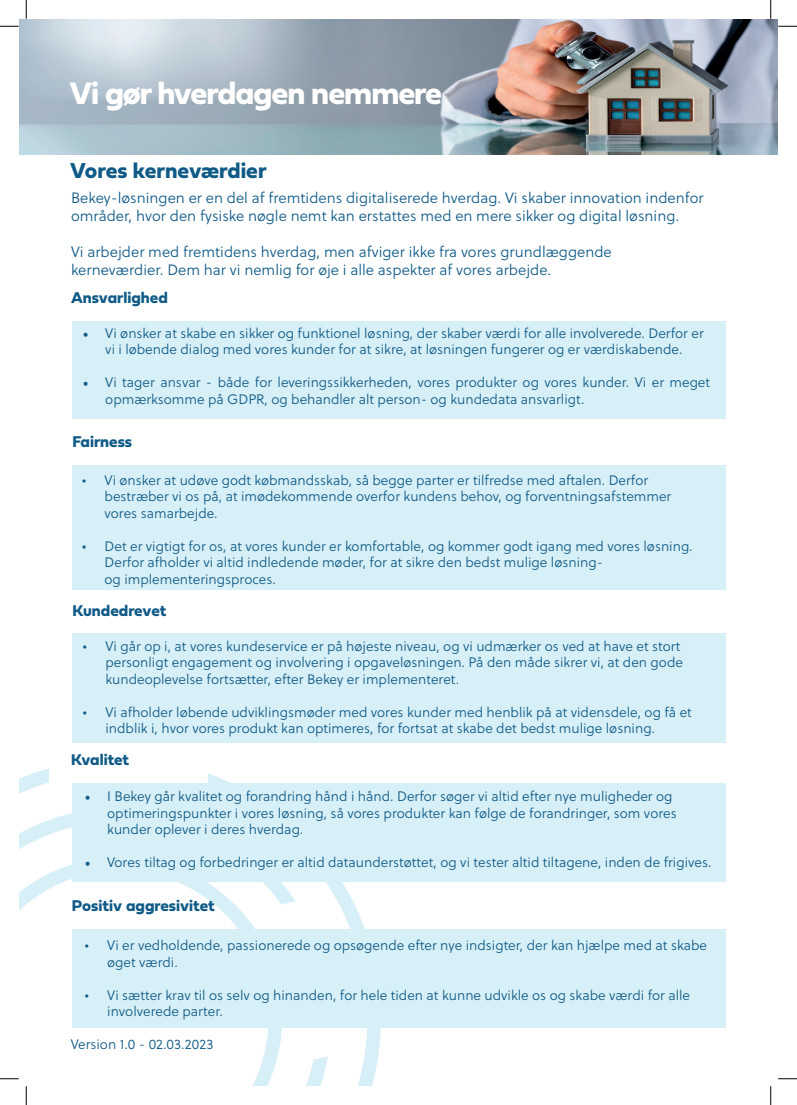
<style>
.page{position:relative;width:797px;height:1105px;background:#fff}
.page>*{position:absolute;margin:0;border:0;box-sizing:border-box;transform-origin:0 0}
.t1{font:32.5px "Fieldwork Geo Bold";letter-spacing:-.03em;color:#fff}
.t2{font:22.5px "Fieldwork Geo Bold";color:#0f5a87}
.t3{font:16.25px "Fieldwork Geo Bold";color:#0f5a87}
.t4{font:15px/18px "Soleil Lt";color:#0f5a87}
.t5{font:13.75px/16.5px "Soleil Lt";color:#0f5a87}
.s1{font-family:"Minion Pro";font-size:15px}
</style>
<div class="page">
<img style="left:19px;top:19px;width:758px;height:136px">
<svg style="left:19px;top:768px;width:386px;height:318px"></svg>
<svg style="left:19px;top:794px;width:309px;height:292px"></svg>
<svg style="left:19px;top:842px;width:277px;height:244px"></svg>
<div style="left:72px;top:321px;width:653px;height:97px;background:#d7eff6"></div>
<div style="left:72px;top:929px;width:653px;height:98px;background:#d7eff6"></div>
<div style="left:72px;top:465px;width:653px;height:125px;background:#d7eff6"></div>
<div style="left:72px;top:783px;width:653px;height:98px;background:#d7eff6"></div>
<div style="left:72px;top:633px;width:653px;height:109px;background:#d7eff6"></div>
<svg style="left:0;top:25px;width:19px;height:2px"></svg>
<svg style="left:778px;top:25px;width:19px;height:2px"></svg>
<svg style="left:0;top:1078px;width:19px;height:1px"></svg>
<svg style="left:778px;top:1078px;width:19px;height:1px"></svg>
<svg style="left:25px;top:0;width:2px;height:19px"></svg>
<svg style="left:25px;top:1086px;width:2px;height:19px"></svg>
<svg style="left:770px;top:0;width:1px;height:19px"></svg>
<svg style="left:770px;top:1086px;width:1px;height:19px"></svg>
<h1 class="t1" style="left:69px;top:67px;width:374px">Vi gør hverdagen nemmere</h1>
<h2 class="t2" style="left:70px;top:153px;width:198px">Vores kerneværdier</h2>
<p class="t4" style="left:71px;top:188px;width:634px">Bekey-løsningen er en del af fremtidens digitaliserede hverdag. Vi skaber innovation indenfor områder, hvor den fysiske nøgle nemt kan erstattes med en mere sikker og digital løsning.</p>
<p class="t4" style="left:71px;top:242px;width:542px">Vi arbejder med fremtidens hverdag, men afviger ikke fra vores grundlæggende kerneværdier. Dem har vi nemlig for øje i alle aspekter af vores arbejde.</p>
<p class="t3" style="left:71px;top:285px;width:98px">Ansvarlighed</p>
<p class="t5" style="left:83px;top:325px;width:622px;text-align:center"><span class="s1">•</span> Vi ønsker at skabe en sikker og funktionel løsning, der skaber værdi for alle involverede. Derfor er vi i løbende dialog med vores kunder for at sikre, at løsningen fungerer og er værdiskabende.</p>
<p class="t5" style="left:105px;top:374px;width:606px;text-indent:-22px"><span class="s1">•</span> Vi tager ansvar - både for leveringssikkerheden, vores produkter og vores kunder. Vi er meget opmærksomme på GDPR, og behandler alt person- og kundedata ansvarligt.</p>
<p class="t3" style="left:72px;top:429px;width:61px">Fairness</p>
<p class="t5" style="left:105px;top:471px;width:568px;text-indent:-22px">• Vi ønsker at udøve godt købmandsskab, så begge parter er tilfredse med aftalen. Derfor bestræber vi os på, at imødekommende overfor kundens behov, og forventningsafstemmer vores samarbejde.</p>
<p class="t5" style="left:105px;top:537px;width:589px;text-indent:-22px">• Det er vigtigt for os, at vores kunder er komfortable, og kommer godt igang med vores løsning.<br>Derfor afholder vi altid indledende møder, for at sikre den bedst mulige løsning-<br>og implementeringsproces.</p>
<p class="t3" style="left:72px;top:598px;width:95px">Kundedrevet</p>
<p class="t5" style="left:105px;top:637px;width:579px;text-indent:-22px">• Vi går op i, at vores kundeservice er på højeste niveau, og vi udmærker os ved at have et stort personligt engagement og involvering i opgaveløsningen. På den måde sikrer vi, at den gode kundeoplevelse fortsætter, efter Bekey er implementeret.</p>
<p class="t5" style="left:105px;top:703px;width:588px;text-indent:-22px">• Vi afholder løbende udviklingsmøder med vores kunder med henblik på at vidensdele, og få et indblik i, hvor vores produkt kan optimeres, for fortsat at skabe det bedst mulige løsning.</p>
<p class="t3" style="left:71px;top:747px;width:60px">Kvalitet</p>
<p class="t5" style="left:107px;top:788px;width:571px;text-indent:-22px"><span class="s1">•</span> I Bekey går kvalitet og forandring hånd i hånd. Derfor søger vi altid efter nye muligheder og optimeringspunkter i vores løsning, så vores produkter kan følge de forandringer, som vores kunder oplever i deres hverdag.</p>
<p class="t5" style="left:85px;top:854px;width:628px"><span class="s1">•</span> Vores tiltag og forbedringer er altid dataunderstøttet, og vi tester altid tiltagene, inden de frigives.</p>
<p class="t3" style="left:72px;top:893px;width:144px">Positiv aggresivitet</p>
<p class="t5" style="left:107px;top:937px;width:601px;text-indent:-22px">• Vi er vedholdende, passionerede og opsøgende efter nye indsigter, der kan hjælpe med at skabe øget værdi.</p>
<p class="t5" style="left:107px;top:986px;width:584px;text-indent:-22px">• Vi sætter krav til os selv og hinanden, for hele tiden at kunne udvikle os og skabe værdi for alle involverede parter.</p>
<p class="t5" style="left:71px;top:1036px;width:144px">Version 1.0 - 02.03.2023</p>
</div>
